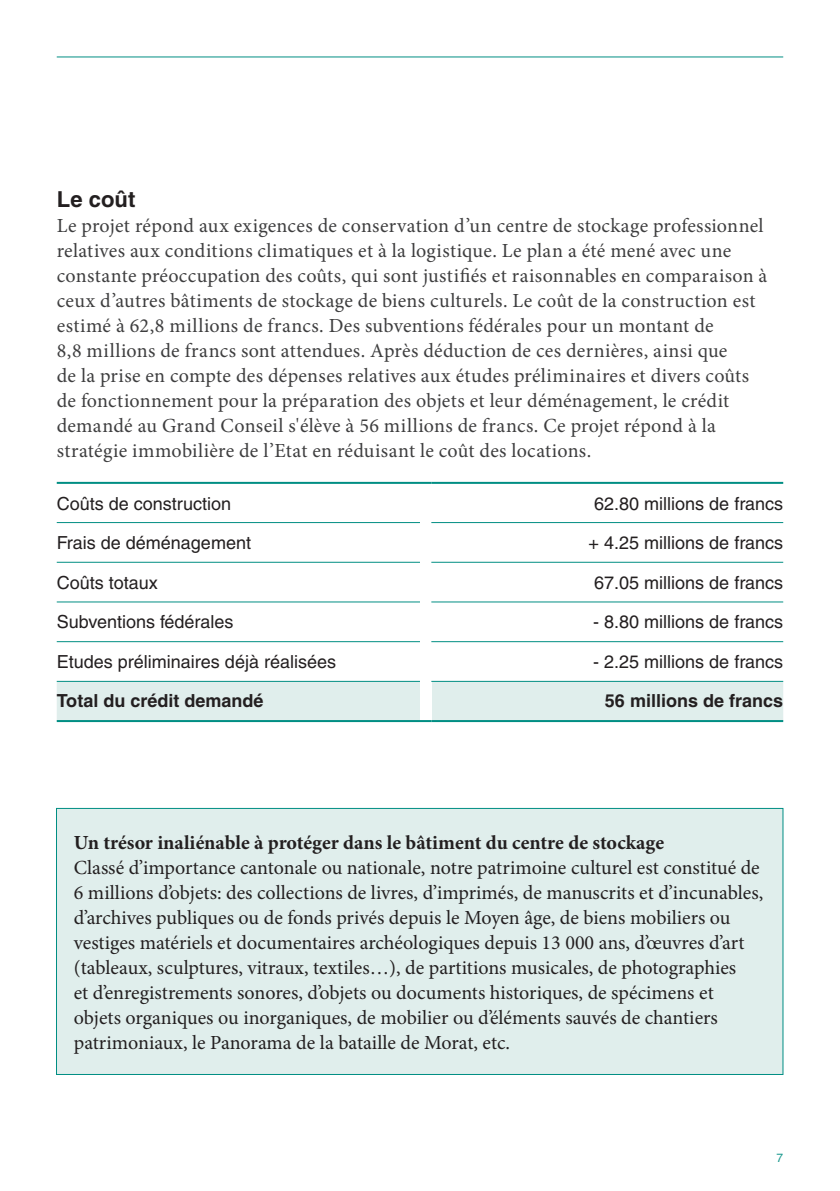
<style>
.page{position:relative;width:840px;height:1191px;background:#fff}
.page>*{position:absolute;margin:0;border:0;box-sizing:border-box;transform-origin:0 0}
.t1{font:700 22px "Helvetica LT Pro";letter-spacing:.005em;color:#231f20}
.t2{font:20px/25px "Minion Pro";letter-spacing:.01em;color:#3e3e3f}
.t3{font:20px/25px "Minion Pro";color:#231f20}
.t4{font:700 20px "Minion Pro";color:#231f20}
.t5{font:18px "Helvetica LT Pro";color:#231f20}
.t6{font:700 18px "Helvetica LT Pro";color:#231f20}
.t7{font:12px "Helvetica LT Pro";color:#1c9a8f}
</style>
<div class="page">
<hr style="left:57px;top:57px;width:725px;height:1px;background:#008e83">
<div style="left:56px;top:808px;width:726px;height:266px;background:#e0eeec"></div>
<div style="left:56px;top:808px;width:726px;height:266px;border:1px solid #008e83"></div>
<hr style="left:57px;top:522px;width:363px;height:1px;background:#008e83">
<hr style="left:431px;top:522px;width:351px;height:1px;background:#008e83">
<hr style="left:57px;top:562px;width:363px;height:1px;background:#008e83">
<hr style="left:431px;top:562px;width:351px;height:1px;background:#008e83">
<hr style="left:57px;top:601px;width:363px;height:1px;background:#008e83">
<hr style="left:431px;top:601px;width:351px;height:1px;background:#008e83">
<hr style="left:57px;top:641px;width:363px;height:1px;background:#008e83">
<hr style="left:431px;top:641px;width:351px;height:1px;background:#008e83">
<div style="left:57px;top:682px;width:725px;height:40px;background:#e0eeec"></div>
<hr style="left:431px;top:720px;width:351px;height:2px;background:#008e83">
<hr style="left:57px;top:681px;width:363px;height:1px;background:#008e83">
<hr style="left:431px;top:681px;width:351px;height:1px;background:#008e83">
<hr style="left:57px;top:482px;width:363px;height:2px;background:#008e83">
<svg style="left:420px;top:482px;width:11px;height:2px"></svg>
<hr style="left:431px;top:482px;width:351px;height:2px;background:#008e83">
<p class="t1" style="left:57px;top:186px;width:80px">Le coût</p>
<p class="t2" style="left:57px;top:213px;width:711px">Le projet répond aux exigences de conservation d’un centre de stockage professionnel relatives aux conditions climatiques et à la logistique. Le plan a été mené avec une constante préoccupation des coûts, qui sont justifiés et raisonnables en comparaison à ceux d’autres bâtiments de stockage de biens culturels. Le coût de la construction est estimé à 62,8 millions de francs. Des subventions fédérales pour un montant de<br>8,8 millions de francs sont attendues. Après déduction de ces dernières, ainsi que<br>de la prise en compte des dépenses relatives aux études préliminaires et divers coûts de fonctionnement pour la préparation des objets et leur déménagement, le crédit demandé au Grand Conseil s'élève à 56 millions de francs. Ce projet répond à la stratégie immobilière de l’Etat en réduisant le coût des locations.</p>
<p class="t5" style="left:57px;top:493px;width:176px">Coûts de construction</p>
<p class="t5" style="left:593px;top:493px;width:190px">62.80 millions de francs</p>
<p class="t5" style="left:57px;top:532px;width:196px">Frais de déménagement</p>
<p class="t5" style="left:588px;top:532px;width:196px">+ 4.25 millions de francs</p>
<p class="t5" style="left:57px;top:572px;width:103px">Coûts totaux</p>
<p class="t5" style="left:593px;top:572px;width:190px">67.05 millions de francs</p>
<p class="t5" style="left:57px;top:611px;width:178px">Subventions fédérales</p>
<p class="t5" style="left:592px;top:611px;width:191px">- 8.80 millions de francs</p>
<p class="t5" style="left:57px;top:651px;width:281px">Etudes préliminaires déjà réalisées</p>
<p class="t5" style="left:592px;top:651px;width:191px">- 2.25 millions de francs</p>
<p class="t6" style="left:57px;top:690px;width:208px">Total du crédit demandé</p>
<p class="t6" style="left:604px;top:690px;width:180px">56 millions de francs</p>
<p class="t4" style="left:74px;top:828px;width:591px">Un trésor inaliénable à protéger dans le bâtiment du centre de stockage</p>
<p class="t3" style="left:74px;top:855px;width:690px">Classé d’importance cantonale ou nationale, notre patrimoine culturel est constitué de 6 millions d’objets: des collections de livres, d’imprimés, de manuscrits et d’incunables, d’archives publiques ou de fonds privés depuis le Moyen âge, de biens mobiliers ou vestiges matériels et documentaires archéologiques depuis 13 000 ans, d’œuvres d’art (tableaux, sculptures, vitraux, textiles…), de partitions musicales, de photographies<br>et d’enregistrements sonores, d’objets ou documents historiques, de spécimens et objets organiques ou inorganiques, de mobilier ou d’éléments sauvés de chantiers patrimoniaux, le Panorama de la bataille de Morat, etc.</p>
<p class="t7" style="left:776px;top:1150px;width:8px">7</p>
</div>
